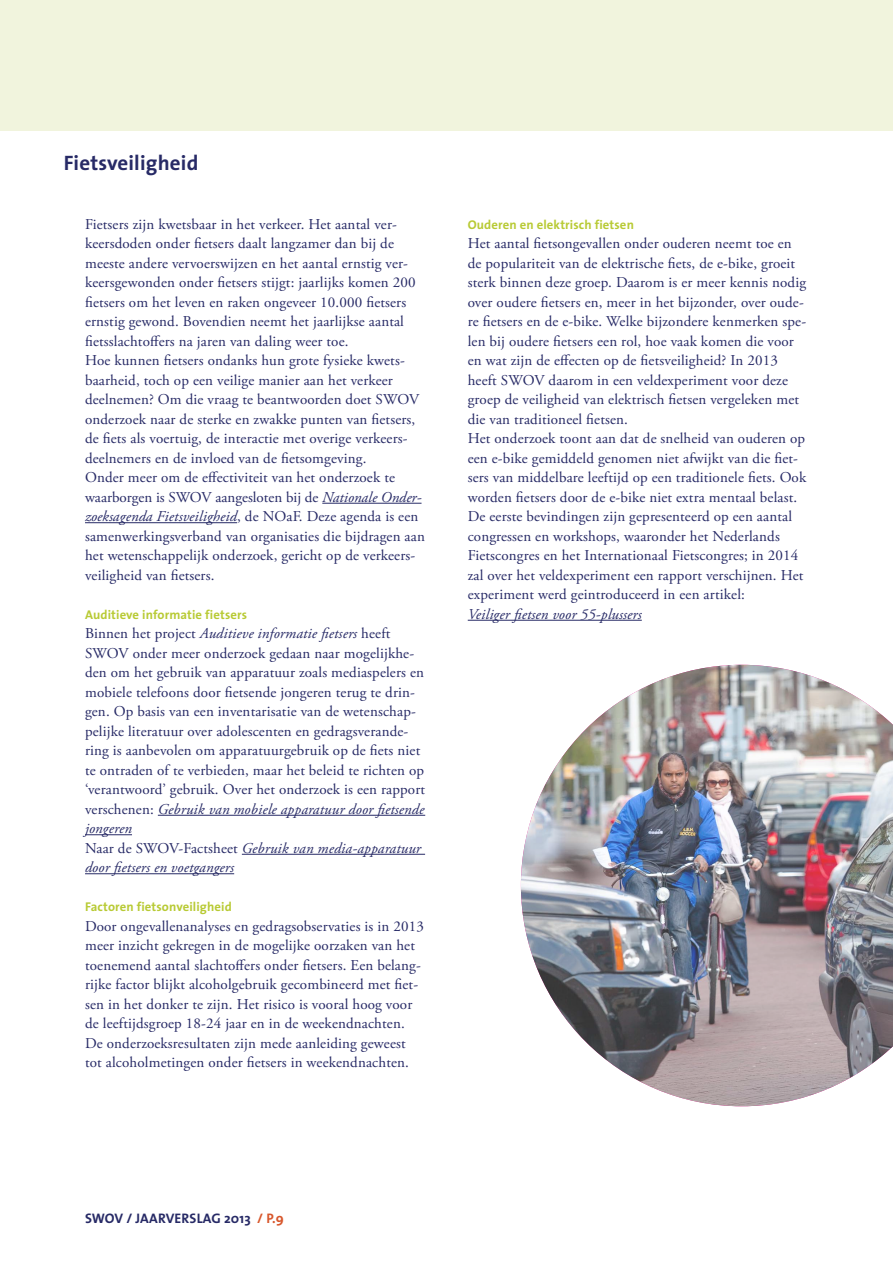
<style>
.page{position:relative;width:893px;height:1263px;background:#fff}
.page>*{position:absolute;margin:0;border:0;box-sizing:border-box;transform-origin:0 0}
.t1{font:700 21px "The Sans";letter-spacing:.01em;color:#272a66}
.t2{font:15px/19.5px "Adobe Garamond Pro";letter-spacing:.01em;color:#272a66}
.t3{font:italic 15px "Adobe Garamond Pro";letter-spacing:.01em;color:#272a66}
.t4{font:700 13.8px "The Sans";letter-spacing:.01em;color:#272a66}
.t5{font:700 12.75px "The Sans";letter-spacing:.01em;color:#b8ca34}
.s1{font-style:italic}
.s2{color:#d8572c}
</style>
<div class="page">
<div style="left:0;top:0;width:893px;height:131px;background:#f1f4dd"></div>
<hr style="left:322px;top:503px;width:100px;height:1px;background:#272a66">
<hr style="left:85px;top:522px;width:152px;height:1px;background:#272a66">
<hr style="left:158px;top:815px;width:267px;height:1px;background:#272a66">
<hr style="left:85px;top:834px;width:47px;height:1px;background:#272a66">
<hr style="left:242px;top:854px;width:183px;height:1px;background:#272a66">
<hr style="left:85px;top:873px;width:149px;height:1px;background:#272a66">
<hr style="left:468px;top:620px;width:174px;height:1px;background:#272a66">
<img style="left:521px;top:665px;width:372px;height:441px">
<h1 class="t1" style="left:64px;top:145px;width:136px">Fietsveiligheid</h1>
<p class="t2" style="left:85px;top:215px;width:341px">Fietsers zijn kwetsbaar in het verkeer. Het aantal ver&shy;keersdoden onder fietsers daalt langzamer dan bij de meeste andere vervoerswijzen en het aantal ernstig ver&shy;keersgewonden onder fietsers stijgt: jaarlijks komen 200 fietsers om het leven en raken ongeveer 10.000 fietsers ernstig gewond. Bovendien neemt het jaarlijkse aantal fietsslachtoffers na jaren van daling weer toe.<br>Hoe kunnen fietsers ondanks hun grote fysieke kwets&shy;baarheid, toch op een veilige manier aan het verkeer deelnemen? Om die vraag te beantwoorden doet SWOV onderzoek naar de sterke en zwakke punten van fietsers, de fiets als voertuig, de interactie met overige verkeers&shy;deelnemers en de invloed van de fietsomgeving.<br>Onder meer om de effectiviteit van het onderzoek te waarborgen is SWOV aangesloten bij de <span class="s1">Nationale Onder&shy;zoeksagenda Fietsveiligheid</span>, de NOaF. Deze agenda is een samenwerkingsverband van organisaties die bijdragen aan het wetenschappelijk onderzoek, gericht op de verkeers&shy;veiligheid van fietsers.</p>
<p class="t5" style="left:85px;top:604px;width:164px">Auditieve informatie fietsers</p>
<p class="t2" style="left:85px;top:624px;width:342px">Binnen het project <span class="s1">Auditieve informatie fietsers</span> heeft SWOV onder meer onderzoek gedaan naar mogelijkhe&shy;den om het gebruik van apparatuur zoals mediaspelers en mobiele telefoons door fietsende jongeren terug te drin&shy;gen. Op basis van een inventarisatie van de wetenschap&shy;pelijke literatuur over adolescenten en gedragsverande&shy;ring is aanbevolen om apparatuurgebruik op de fiets niet te ontraden of te verbieden, maar het beleid te richten op ‘verantwoord’ gebruik. Over het onderzoek is een rapport verschenen: <span class="s1">Gebruik van mobiele apparatuur door fietsende jongeren<br></span>Naar de SWOV-Factsheet <span class="s1">Gebruik van media-apparatuur door fietsers en voetgangers</span></p>
<p class="t5" style="left:85px;top:896px;width:148px">Factoren fietsonveiligheid</p>
<p class="t2" style="left:85px;top:917px;width:340px">Door ongevallenanalyses en gedragsobservaties is in 2013 meer inzicht gekregen in de mogelijke oorzaken van het toenemend aantal slachtoffers onder fietsers. Een belang&shy;rijke factor blijkt alcoholgebruik gecombineerd met fiet&shy;sen in het donker te zijn. Het risico is vooral hoog voor de leeftijdsgroep 18-24 jaar en in de weekendnachten.<br>De onderzoeksresultaten zijn mede aanleiding geweest tot alcoholmetingen onder fietsers in weekendnachten.</p>
<p class="t5" style="left:468px;top:214px;width:168px">Ouderen en elektrisch fietsen</p>
<p class="t2" style="left:468px;top:234px;width:340px">Het aantal fietsongevallen onder ouderen neemt toe en de populariteit van de elektrische fiets, de e-bike, groeit sterk binnen deze groep. Daarom is er meer kennis nodig over oudere fietsers en, meer in het bijzonder, over oude&shy;re fietsers en de e-bike. Welke bijzondere kenmerken spe&shy;len bij oudere fietsers een rol, hoe vaak komen die voor en wat zijn de effecten op de fietsveiligheid? In 2013 heeft SWOV daarom in een veldexperiment voor deze groep de veiligheid van elektrisch fietsen vergeleken met die van traditioneel fietsen.<br>Het onderzoek toont aan dat de snelheid van ouderen op een e-bike gemiddeld genomen niet afwijkt van die fiet&shy;sers van middelbare leeftijd op een traditionele fiets. Ook worden fietsers door de e-bike niet extra mentaal belast.<br>De eerste bevindingen zijn gepresenteerd op een aantal congressen en workshops, waaronder het Nederlands Fietscongres en het Internationaal Fietscongres; in 2014 zal over het veldexperiment een rapport verschijnen. Het experiment werd geintroduceerd in een artikel:</p>
<p class="t3" style="left:468px;top:605px;width:176px">Veiliger fietsen voor 55-plussers</p>
<p class="t4" style="left:85px;top:1207px;width:200px">SWOV / JAARVERSLAG 2013 <span class="s2">/ P.9</span></p>
</div>
